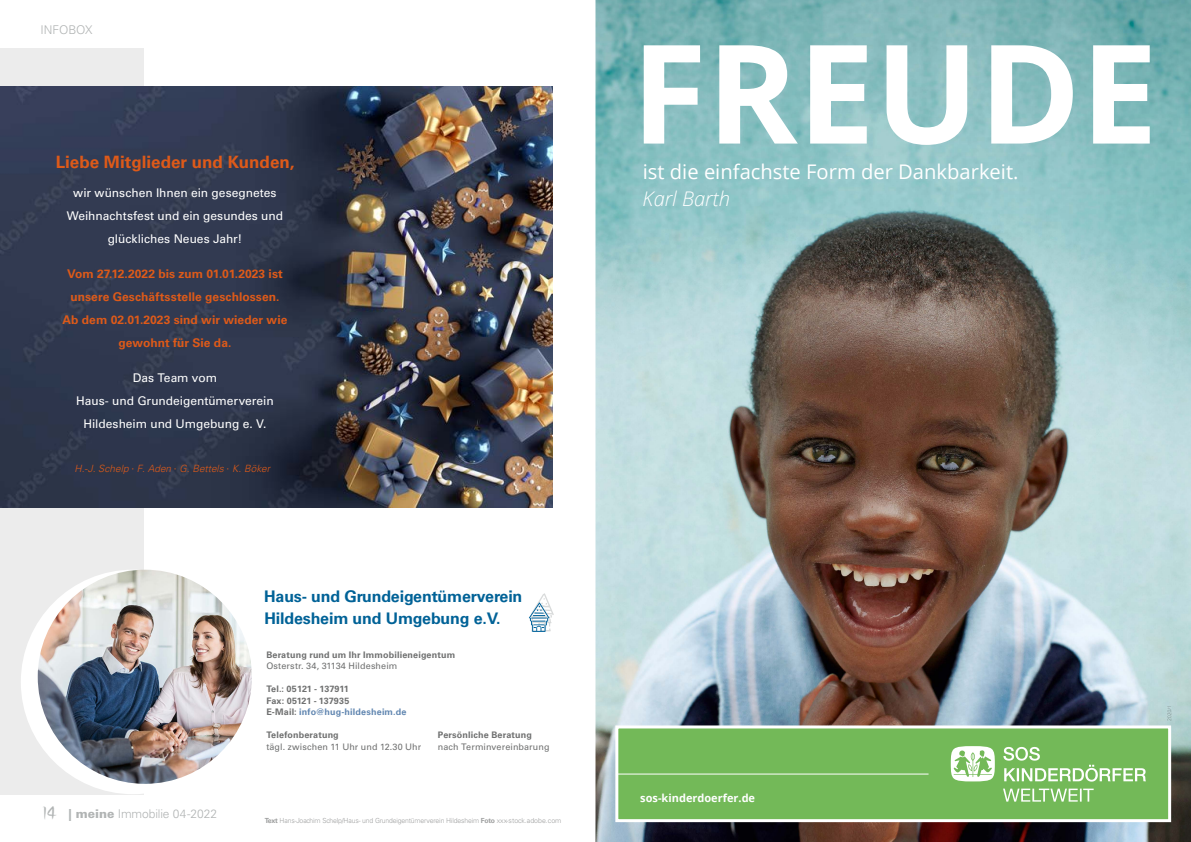
<style>
.page{position:relative;width:1191px;height:842px;background:#fff}
.page>*{position:absolute;margin:0;border:0;box-sizing:border-box;transform-origin:0 0}
.t1{font:700 137.6px "Open Sans";color:#fff}
.t2{font:20.2px "Open Sans";color:#fff}
.t3{font:italic 300 20.2px "Open Sans";color:#fff}
.t4{font:700 17px "Univers LT Std";color:#de5a19}
.t5{font:700 16px/22.3px "Univers LT Std";letter-spacing:-.01em;color:#006297}
.t6{font:12px/23px "Univers LT Std";color:#fff;text-align:center}
.t7{font:700 12px/23px "Univers LT Std";letter-spacing:.005em;color:#de5a19;text-align:center}
.t8{font:300 12px "Univers LT Std";letter-spacing:-.005em;color:#b1b4b4}
.t9{font:700 11px "Open Sans";color:#fff}
.t10{font:italic 300 10px "Univers LT Std";color:#de5a19}
.t11{font:700 9px/11.5px "Univers LT Std";letter-spacing:.015em;color:#6f7070}
.t12{font:9px "Univers LT Std";letter-spacing:.01em;color:#6f7070}
.t13{font:300 7px "Univers LT Std";letter-spacing:-.02em;color:#9d9e9e}
.s1{font-family:"Helvetica Neue";font-style:normal}
.s2{font-family:"Bette ITC Std";font-weight:400;font-size:20px}
.s3{font-weight:900}
.s4{color:#6287b1}
.s5{font-weight:700}
</style>
<div class="page">
<div style="left:0;top:48px;width:144px;height:746px;background:#ececec"></div>
<img style="left:0;top:87px;width:553px;height:421px">
<div style="left:21px;top:570px;width:224px;height:224px;background:#fff;border-radius:50%"></div>
<img style="left:38px;top:570px;width:214px;height:214px;border-radius:107px">
<svg style="left:529px;top:593px;width:25px;height:39px"></svg>
<img style="left:595px;top:0;width:596px;height:842px">
<svg style="left:614px;top:724px;width:558px;height:100px;background:#7eba66"></svg>
<hr style="left:616px;top:774px;width:312px;height:1px;background:#fff">
<img style="left:1167px;top:706px;width:4px;height:15px">
<svg style="left:950px;top:746px;width:44px;height:35px"></svg>
<svg style="left:1003px;top:747px;width:143px;height:35px;background:#90c77b"></svg>
<svg style="left:1003px;top:789px;width:90px;height:13px"></svg>
<p class="t8" style="left:40px;top:22px;width:54px">INFOBOX</p>
<h3 class="t4" style="left:56px;top:152px;width:240px">Liebe Mitglieder und Kunden,</h3>
<p class="t6" style="left:67px;top:182px;width:218px">wir wünschen Ihnen ein gesegnetes<br>Weihnachtsfest und ein gesundes und glückliches Neues Jahr!</p>
<p class="t7" style="left:62px;top:262px;width:226px">Vom 27.12.2022 bis zum 01.01.2023 ist unsere Geschäftsstelle geschlossen.<br>Ab dem 02.01.2023 sind wir wieder wie gewohnt für Sie da.</p>
<p class="t6" style="left:76px;top:366px;width:199px">Das Team vom<br>Haus- und Grundeigentümerverein<br>Hildesheim und Umgebung e. V.</p>
<p class="t10" style="left:74px;top:462px;width:197px">H.-J. Schelp <span class="s1">·</span> F. Aden <span class="s1">·</span> G. Bettels <span class="s1">·</span> K. Böker</p>
<p class="t8" style="left:43px;top:807px;width:176px"><span class="s2">14</span> <span class="s3">| meine</span> Immobilie 04-2022</p>
<h3 class="t5" style="left:264px;top:585px;width:260px">Haus- und Grundeigentümerverein<br>Hildesheim und Umgebung e.V.</h3>
<p class="t11" style="left:266px;top:649px;width:190px">Beratung rund um Ihr Immobilieneigentum</p>
<p class="t12" style="left:266px;top:660px;width:133px">Osterstr. 34, 31134 Hildesheim</p>
<p class="t11" style="left:266px;top:683px;width:142px">Tel.: 05121 - 137911<br>Fax: 05121 - 137935<br>E-Mail: <span class="s4">info@hug-hildesheim.de</span></p>
<p class="t11" style="left:266px;top:729px;width:74px">Telefonberatung</p>
<p class="t11" style="left:438px;top:729px;width:96px">Persönliche Beratung</p>
<p class="t12" style="left:266px;top:741px;width:156px">tägl. zwischen 11 Uhr und 12.30 Uhr</p>
<p class="t12" style="left:438px;top:741px;width:113px">nach Terminvereinbarung</p>
<p class="t13" style="left:265px;top:816px;width:298px"><span class="s5">Text</span> Hans-Joachim Schelp/Haus- und Grundeigentümerverein Hildesheim <span class="s5">Foto</span> xxx-stock.adobe.com</p>
<h1 class="t1" style="left:631px;top:-4px;width:528px">FREUDE</h1>
<h2 class="t2" style="left:643px;top:158px;width:377px">ist die einfachste Form der Dankbarkeit.</h2>
<h2 class="t3" style="left:642px;top:185px;width:89px">Karl Barth</h2>
<p class="t9" style="left:640px;top:790px;width:116px">sos-kinderdoerfer.de</p>
</div>
